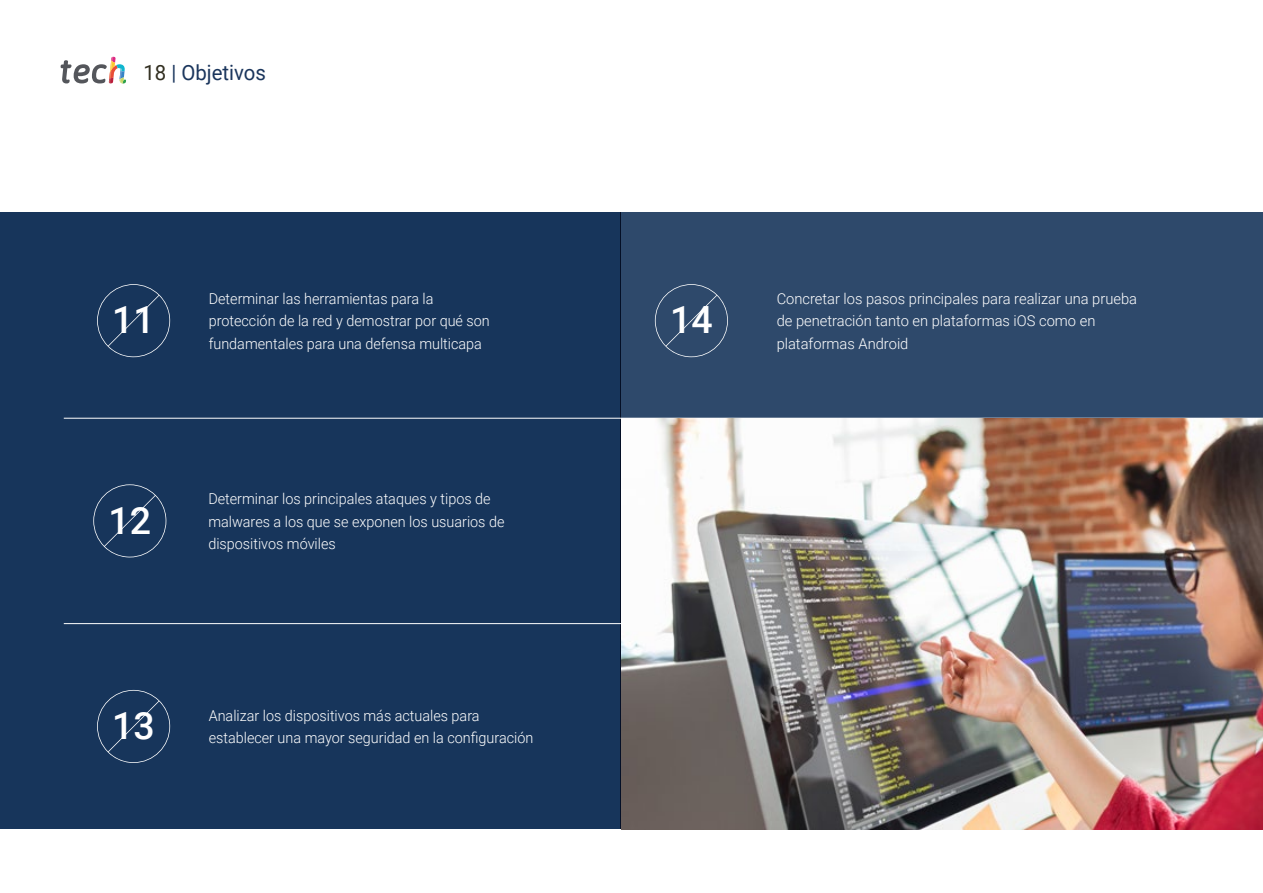
<style>
.page{position:relative;width:1263px;height:893px;background:#fff}
.page>*{position:absolute;margin:0;border:0;box-sizing:border-box;transform-origin:0 0}
.t1{font:500 37.5px "Roboto";color:#fff}
.t2{font:21px "Roboto";color:#1a355c}
.t3{font:300 15px/22.5px "Roboto";color:#fff;scale:.96 1}
.t4{font:300 15px/22.5px "Roboto";color:#fff}
.s1{color:#312e20}
</style>
<div class="page">
<div style="left:0;top:213px;width:621px;height:616px;background:#17355b"></div>
<div style="left:621px;top:213px;width:642px;height:616px;background:#2e496b"></div>
<svg style="left:93px;top:484px;width:73px;height:73px"></svg>
<svg style="left:97px;top:690px;width:73px;height:73px"></svg>
<svg style="left:655px;top:284px;width:73px;height:73px"></svg>
<hr style="left:64px;top:418px;width:1199px;height:1px;background:#fff">
<hr style="left:64px;top:623px;width:1199px;height:1px;background:#fff">
<svg style="left:61px;top:57px;width:65px;height:27px"></svg>
<img style="left:621px;top:418px;width:642px;height:411px">
<svg style="left:97px;top:284px;width:73px;height:73px"></svg>
<h2 class="t2" style="left:144px;top:57px;width:124px"><span class="s1">18</span> | Objetivos</h2>
<h1 class="t1" style="left:112px;top:294px;width:44px">11</h1>
<h1 class="t1" style="left:109px;top:494px;width:44px">12</h1>
<p class="t3" style="left:209px;top:287px;width:294px">Determinar las herramientas para la protección de la red y demostrar por qué son fundamentales para una defensa multicapa</p>
<p class="t3" style="left:208px;top:487px;width:310px">Determinar los principales ataques y tipos de malwares a los que se exponen los usuarios de dispositivos móviles</p>
<h1 class="t1" style="left:112px;top:699px;width:44px">13</h1>
<p class="t3" style="left:209px;top:704px;width:340px">Analizar los dispositivos más actuales para establecer una mayor seguridad en la configuración</p>
<h1 class="t1" style="left:670px;top:294px;width:44px">14</h1>
<p class="t4" style="left:777px;top:287px;width:362px">Concretar los pasos principales para realizar una prueba de penetración tanto en plataformas iOS como en plataformas Android</p>
</div>
